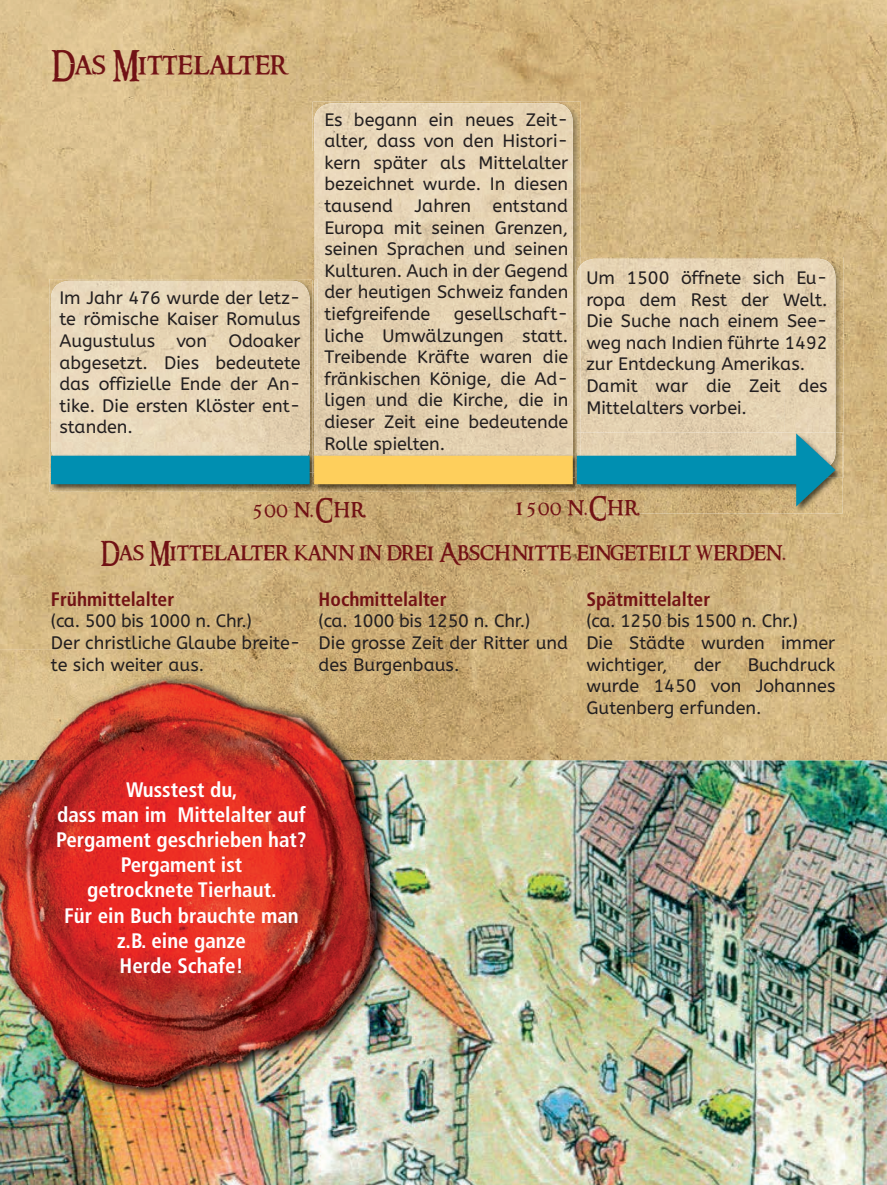
<style>
.page{position:relative;width:887px;height:1185px;background:#fff}
.page>*{position:absolute;margin:0;border:0;box-sizing:border-box;transform-origin:0 0}
.t1{font:500 30px "Ringbearer";color:#711215}
.t2{font:500 24px "Ringbearer";color:#711215}
.t3{font:700 21px/25.2px "Frutiger Weltbild";color:#fff;text-align:center}
.t4{font:700 19.5px "Frutiger Weltbild";color:#711215}
.t5{font:18px/21.6px "A Bee Zee";color:#231f20;text-align:justify}
</style>
<div class="page">
<img style="left:0;top:0;width:887px;height:760px">
<img style="left:0;top:760px;width:887px;height:425px">
<img style="left:49px;top:279px;width:263px;height:48px">
<img style="left:49px;top:327px;width:2px;height:127px">
<img style="left:310px;top:327px;width:2px;height:127px">
<img style="left:51px;top:281px;width:259px;height:173px">
<img style="left:312px;top:102px;width:269px;height:50px">
<img style="left:312px;top:152px;width:2px;height:302px">
<img style="left:573px;top:152px;width:8px;height:302px">
<img style="left:314px;top:103px;width:207px;height:301px">
<img style="left:521px;top:103px;width:52px;height:351px">
<img style="left:317px;top:404px;width:204px;height:50px">
<img style="left:314px;top:279px;width:3px;height:175px">
<img style="left:581px;top:257px;width:262px;height:44px">
<img style="left:835px;top:301px;width:8px;height:131px">
<img style="left:575px;top:257px;width:6px;height:175px">
<img style="left:581px;top:259px;width:254px;height:173px">
<img style="left:577px;top:265px;width:4px;height:167px">
<img style="left:0;top:650px;width:210px;height:110px">
<img style="left:210px;top:650px;width:214px;height:110px">
<img style="left:0;top:760px;width:424px;height:369px">
<img style="left:49px;top:454px;width:526px;height:38px">
<img style="left:52px;top:454px;width:256px;height:2px">
<div style="left:51px;top:456px;width:259px;height:28px;background:#008fb1"></div>
<img style="left:317px;top:454px;width:256px;height:2px">
<img style="left:312px;top:463px;width:5px;height:29px">
<div style="left:314px;top:456px;width:259px;height:28px;background:#fecf5c"></div>
<img style="left:575px;top:432px;width:268px;height:81px">
<img style="left:575px;top:463px;width:6px;height:29px">
<div style="left:577px;top:456px;width:233px;height:28px;background:#008fb1"></div>
<svg style="left:796px;top:433px;width:39px;height:73px;background:#61a09f"></svg>
<p class="t1" style="left:51px;top:43px;width:237px">Das Mittelalter</p>
<p class="t5" style="left:59px;top:287px;width:243px">Im Jahr 476 wurde der letz&shy;te römische Kaiser Romulus Augustulus von Odoaker abgesetzt. Dies bedeutete das offizielle Ende der An&shy;tike. Die ersten Klöster ent&shy;standen.</p>
<p class="t5" style="left:324px;top:109px;width:245px">Es begann ein neues Zeit&shy;alter, dass von den Histori&shy;kern später als Mittelalter bezeichnet wurde. In diesen tausend Jahren entstand Europa mit seinen Grenzen, seinen Sprachen und seinen Kulturen. Auch in der Gegend der heutigen Schweiz fanden tiefgreifende</p>
<p class="t5" style="left:324px;top:303px;width:245px;text-indent:129px">gesellschaft&shy;liche Umwälzungen statt.<br>Treibende Kräfte waren die fränkischen Könige, die Ad&shy;ligen und die Kirche, die in dieser Zeit eine bedeutende Rolle spielten.</p>
<p class="t5" style="left:586px;top:267px;width:243px;text-align:left">Um 1500 öffnete sich Eu&shy;ropa dem Rest der Welt.<br>Die Suche nach einem See&shy;weg nach Indien führte 1492 zur Entdeckung Amerikas.<br>Damit war die Zeit des<br>Mittelalters vorbei.</p>
<p class="t2" style="left:252px;top:492px;width:117px">500 n.Chr.</p>
<p class="t2" style="left:513px;top:490px;width:129px">1500 n.Chr.</p>
<p class="t2" style="left:100px;top:535px;width:688px">Das Mittelalter kann in drei Abschnitte eingeteilt werden.</p>
<p class="t4" style="left:51px;top:587px;width:125px">Frühmittelalter</p>
<p class="t5" style="left:51px;top:610px;width:251px;text-align:left">(ca. 500 bis 1000 n. Chr.)<br>Der christliche Glaube breite&shy;te sich weiter aus.</p>
<p class="t4" style="left:319px;top:587px;width:129px">Hochmittelalter</p>
<p class="t5" style="left:319px;top:610px;width:251px;text-align:left">(ca. 1000 bis 1250 n. Chr.)<br>Die grosse Zeit der Ritter und des Burgenbaus.</p>
<p class="t4" style="left:586px;top:587px;width:125px">Spätmittelalter</p>
<p class="t5" style="left:586px;top:610px;width:251px;text-align:left">(ca. 1250 bis 1500 n. Chr.)<br>Die Städte wurden immer wichtiger,</p>
<p class="t5" style="left:586px;top:654px;width:251px;text-indent:161px">Buchdruck wurde 1450 von Johannes Gutenberg erfunden.</p>
<p class="t5" style="left:694px;top:654px;width:29px">der</p>
<p class="t3" style="left:56px;top:776px;width:252px">Wusstest du,<br>dass man im Mittelalter auf<br>Pergament geschrieben hat?<br>Pergament ist<br>getrocknete Tierhaut.<br>Für ein Buch brauchte man z.B. eine ganze<br>Herde Schafe!</p>
</div>
